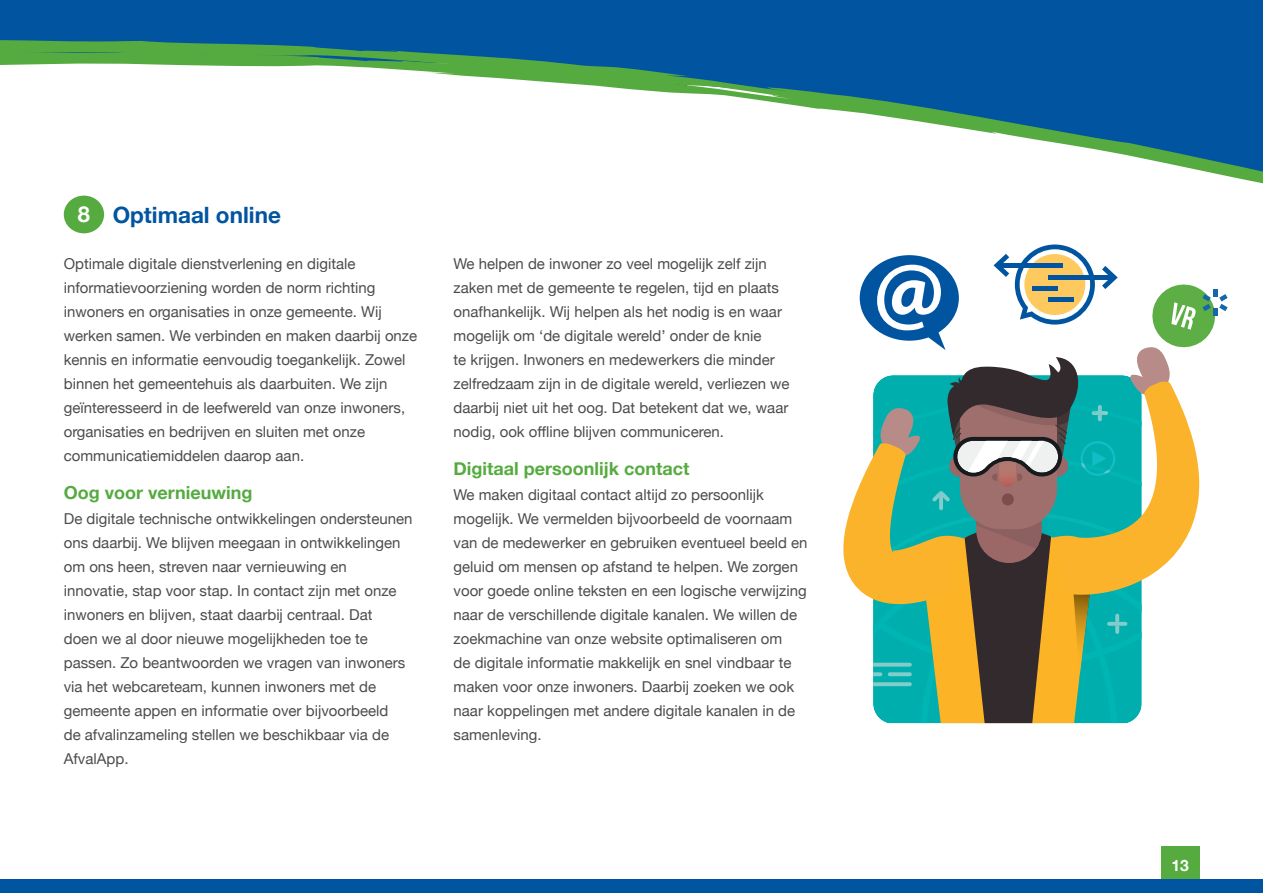
<style>
.page{position:relative;width:1263px;height:893px;background:#fff}
.page>*{position:absolute;margin:0;border:0;box-sizing:border-box;transform-origin:0 0}
.Kop-Blauw-2{font:700 22.5px "Helvetica Neue";color:#0154a0}
.t1{font:700 21.9px "Helvetica Neue";color:#fff}
.paragraph-groen-bold{font:700 18px "Helvetica Neue";color:#56ab40}
.t2{font:700 15.6px "Helvetica Neue";color:#fff}
.broodtekst{font:15px/24px "Helvetica Neue";color:#4b4c4d}
</style>
<div class="page">
<div style="left:0;top:879px;width:1263px;height:14px;background:#0154a0"></div>
<div style="left:1161px;top:846px;width:38px;height:33px;background:#56ab40"></div>
<div style="left:0;top:0;width:1263px;height:40px;background:#0154a0"></div>
<svg style="left:0;top:40px;width:1263px;height:156px"></svg>
<div style="left:64px;top:196px;width:40px;height:37px;background:#56ab40;border-radius:50%"></div>
<svg style="left:843px;top:244px;width:384px;height:479px"></svg>
<div style="left:998px;top:263px;width:65px;height:5px;background:#0154a0"></div>
<p class="t1" style="left:78px;top:197px;width:14px">8</p>
<p class="Kop-Blauw-2" style="left:113px;top:197px;width:170px">Optimaal online</p>
<p class="broodtekst" style="left:64px;top:252px;width:355px">Optimale digitale dienstverlening en digitale informatievoorziening worden de norm richting inwoners en organisaties in onze gemeente. Wij werken samen. We verbinden en maken daarbij onze kennis en informatie eenvoudig toegankelijk. Zowel binnen het gemeentehuis als daarbuiten. We zijn geïnteresseerd in de leefwereld van onze inwoners, organisaties en bedrijven en sluiten met onze communicatiemiddelen daarop aan.</p>
<p class="paragraph-groen-bold" style="left:64px;top:478px;width:190px">Oog voor vernieuwing</p>
<p class="broodtekst" style="left:64px;top:507px;width:350px">De digitale technische ontwikkelingen ondersteunen ons daarbij. We blijven meegaan in ontwikkelingen om ons heen, streven naar vernieuwing en innovatie, stap voor stap. In contact zijn met onze inwoners en blijven, staat daarbij centraal. Dat<br>doen we al door nieuwe mogelijkheden toe te passen. Zo beantwoorden we vragen van inwoners via het webcareteam, kunnen inwoners met de gemeente appen en informatie over bijvoorbeeld<br>de afvalinzameling stellen we beschikbaar via de AfvalApp.</p>
<p class="broodtekst" style="left:454px;top:252px;width:338px">We helpen de inwoner zo veel mogelijk zelf zijn zaken met de gemeente te regelen, tijd en plaats onafhankelijk. Wij helpen als het nodig is en waar mogelijk om ‘de digitale wereld’ onder de knie<br>te krijgen. Inwoners en medewerkers die minder zelfredzaam zijn in de digitale wereld, verliezen we daarbij niet uit het oog. Dat betekent dat we, waar nodig, ook offline blijven communiceren.</p>
<p class="paragraph-groen-bold" style="left:454px;top:454px;width:237px">Digitaal persoonlijk contact</p>
<p class="broodtekst" style="left:454px;top:483px;width:355px">We maken digitaal contact altijd zo persoonlijk mogelijk. We vermelden bijvoorbeeld de voornaam van de medewerker en gebruiken eventueel beeld en geluid om mensen op afstand te helpen. We zorgen voor goede online teksten en een logische verwijzing naar de verschillende digitale kanalen. We willen de zoekmachine van onze website optimaliseren om<br>de digitale informatie makkelijk en snel vindbaar te maken voor onze inwoners. Daarbij zoeken we ook naar koppelingen met andere digitale kanalen in de samenleving.</p>
<p class="t2" style="left:1171px;top:853px;width:19px">13</p>
</div>
